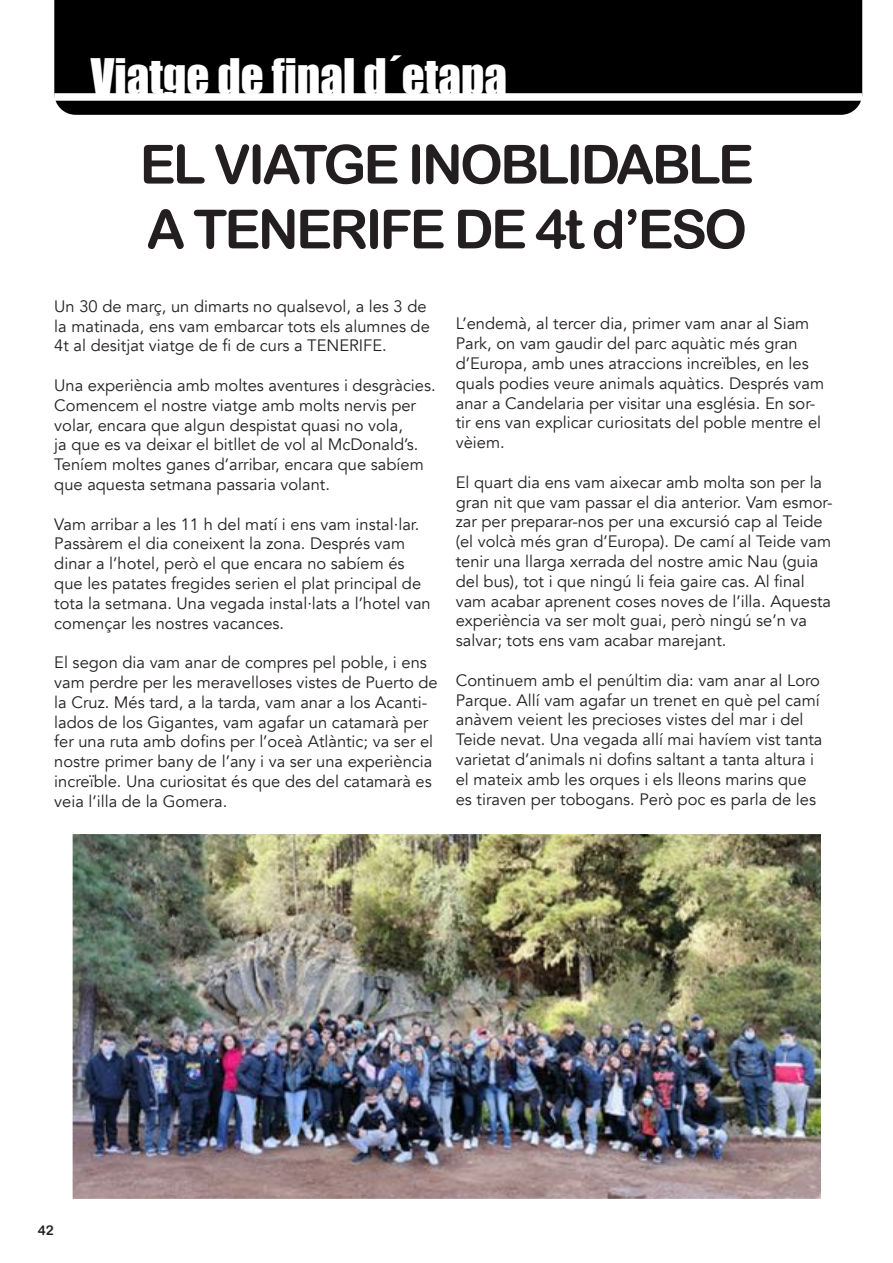
<style>
.page{position:relative;width:893px;height:1263px;background:#fff}
.page>*{position:absolute;margin:0;border:0;box-sizing:border-box;transform-origin:0 0}
.t1{font:54px/64.8px "Arial Rounded MT Bold";letter-spacing:-.05em;color:#231f20}
.t2{font:45px "Impact";color:#fff}
.t3{font:16.5px/19.8px "Avenir";color:#231f20}
.t4{font:13.5px "Arial Rounded MT Bold";color:#231f20}
</style>
<div class="page">
<div style="left:54px;top:0;width:808px;height:115px;background:#000"></div>
<div style="left:54px;top:93px;width:808px;height:8px;background:#fff"></div>
<img style="left:73px;top:835px;width:747px;height:363px">
<h2 class="t2" style="left:91px;top:49px;width:418px">Viatge de final d´etapa</h2>
<h1 class="t1" style="left:140px;top:131px;width:616px">EL VIATGE INOBLIDABLE<br>A TENERIFE DE 4t d’ESO</h1>
<p class="t3" style="left:54px;top:297px;width:377px">Un 30 de març, un dimarts no qualsevol, a les 3 de la matinada, ens vam embarcar tots els alumnes de<br>4t al desitjat viatge de fi de curs a TENERIFE.</p>
<p class="t3" style="left:54px;top:376px;width:383px">Una experiència amb moltes aventures i desgràcies.<br>Comencem el nostre viatge amb molts nervis per volar, encara que algun despistat quasi no vola,<br>ja que es va deixar el bitllet de vol al McDonald’s.<br>Teníem moltes ganes d’arribar, encara que sabíem que aquesta setmana passaria volant.</p>
<p class="t3" style="left:54px;top:514px;width:378px">Vam arribar a les 11 h del matí i ens vam instal·lar.<br>Passàrem el dia coneixent la zona. Després vam dinar a l’hotel, però el que encara no sabíem és que les patates fregides serien el plat principal de tota la setmana. Una vegada instal·lats a l’hotel van començar les nostres vacances.</p>
<p class="t3" style="left:54px;top:653px;width:385px">El segon dia vam anar de compres pel poble, i ens vam perdre per les meravelloses vistes de Puerto de la Cruz. Més tard, a la tarda, vam anar a los Acanti&shy;lados de los Gigantes, vam agafar un catamarà per fer una ruta amb dofins per l’oceà Atlàntic; va ser el nostre primer bany de l’any i va ser una experiència increïble. Una curiositat és que des del catamarà es veia l’illa de la Gomera.</p>
<p class="t3" style="left:456px;top:314px;width:370px">L’endemà, al tercer dia, primer vam anar al Siam Park, on vam gaudir del parc aquàtic més gran d’Europa, amb unes atraccions increïbles, en les quals podies veure animals aquàtics. Després vam anar a Candelaria per visitar una església. En sor&shy;tir ens van explicar curiositats del poble mentre el vèiem.</p>
<p class="t3" style="left:456px;top:473px;width:378px">El quart dia ens vam aixecar amb molta son per la gran nit que vam passar el dia anterior. Vam esmor&shy;zar per preparar-nos per una excursió cap al Teide (el volcà més gran d’Europa). De camí al Teide vam tenir una llarga xerrada del nostre amic Nau (guia del bus), tot i que ningú li feia gaire cas. Al final vam acabar aprenent coses noves de l’illa. Aquesta experiència va ser molt guai, però ningú se’n va salvar; tots ens vam acabar marejant.</p>
<p class="t3" style="left:456px;top:671px;width:368px">Continuem amb el penúltim dia: vam anar al Loro Parque. Allí vam agafar un trenet en què pel camí anàvem veient les precioses vistes del mar i del Teide nevat. Una vegada allí mai havíem vist tanta varietat d’animals ni dofins saltant a tanta altura i el mateix amb les orques i els lleons marins que es tiraven per tobogans. Però poc es parla de les</p>
<p class="t4" style="left:38px;top:1222px;width:18px">42</p>
</div>
